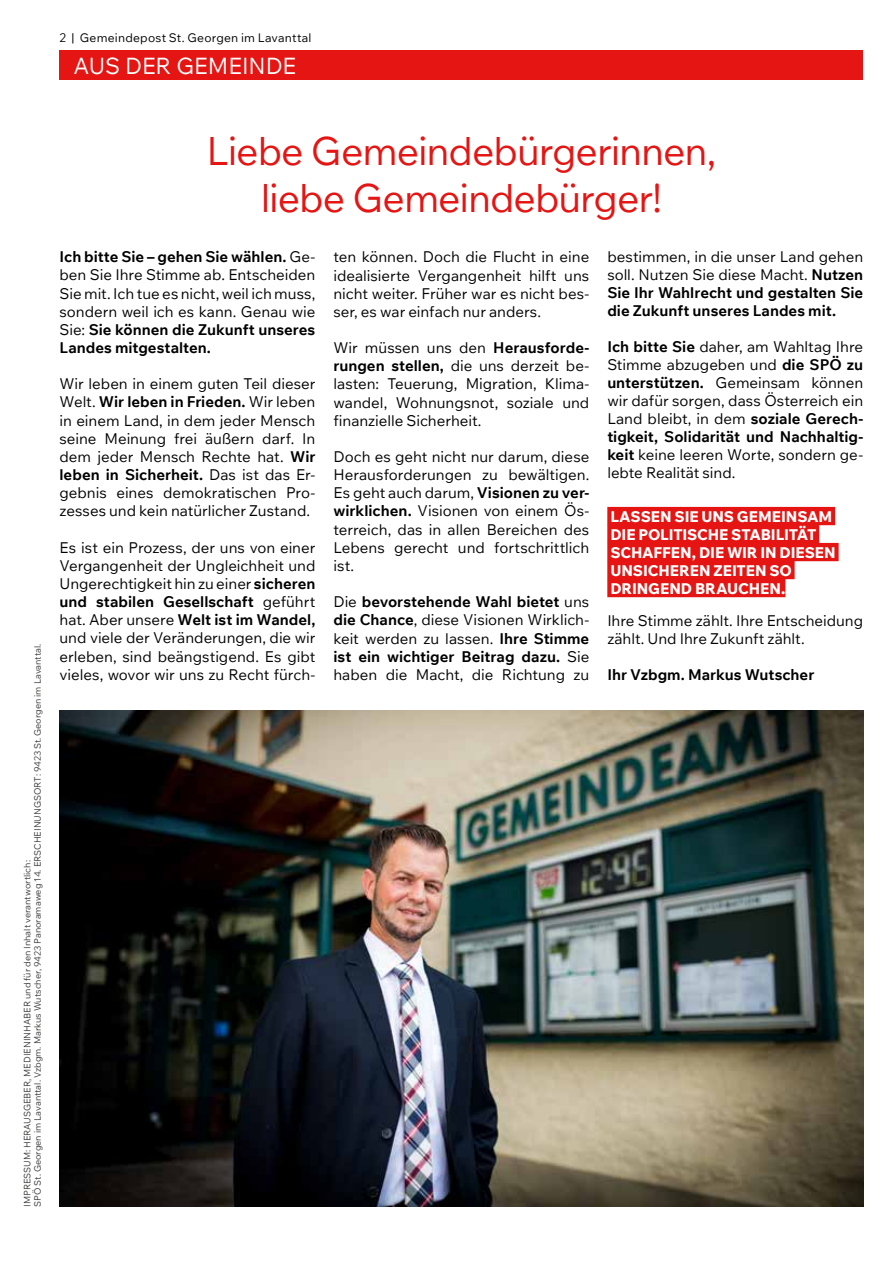
<style>
.page{position:relative;width:893px;height:1263px;background:#fff}
.page>*{position:absolute;margin:0;border:0;box-sizing:border-box;transform-origin:0 0}
.t1{font:39px/46.8px "Wix Madefor Text";letter-spacing:-.025em;color:#e41513;text-align:center}
.t2{font:22.65px "Wix Madefor Text";letter-spacing:-.005em;color:#fff}
.t3{font:15px/18.1px "Wix Madefor Text";color:#000;text-align:justify}
.t4{font:700 15px/18px "Wix Madefor Text";color:#000;text-align:justify}
.t5{font:800 15px/18px "Wix Madefor Text";letter-spacing:-.005em;color:#fff}
.t6{font:12px "Wix Madefor Text";letter-spacing:.02em;color:#000}
.t7{font:9px/10.5px "Wix Madefor Text";color:#3c3c3b}
.s1{font-weight:700}
.s2{font-weight:400}
</style>
<div class="page">
<div style="left:60px;top:50px;width:803px;height:30px;background:#e41513"></div>
<div style="left:607px;top:507px;width:228px;height:18px;background:#e41513"></div>
<div style="left:607px;top:525px;width:212px;height:18px;background:#e41513"></div>
<div style="left:607px;top:543px;width:232px;height:18px;background:#e41513"></div>
<div style="left:607px;top:561px;width:188px;height:18px;background:#e41513"></div>
<div style="left:607px;top:579px;width:178px;height:18px;background:#e41513"></div>
<img style="left:60px;top:710px;width:803px;height:497px">
<p class="t6" style="left:60px;top:29px;width:254px">2 | Gemeindepost St. Georgen im Lavanttal</p>
<h2 class="t2" style="left:73px;top:48px;width:224px">AUS DER GEMEINDE</h2>
<p class="t7" style="left:21px;top:1207px;width:564px;rotate:-90deg">IMPRESSUM: HERAUSGEBER, MEDIENINHABER und für den Inhalt verantwortlich:<br>SPÖ St. Georgen im Lavanttal. Vzbgm. Markus Wutscher, 9423 Panoramaweg 14. ERSCHEINUNGSORT: 9423 St. Georgen im Lavanttal.</p>
<h1 class="t1" style="left:206px;top:125px;width:511px">Liebe Gemeindebürgerinnen, liebe Gemeindebürger!</h1>
<p class="t3" style="left:60px;top:247px;width:257px"><span class="s1">Ich bitte Sie – gehen Sie wählen.</span> Ge&shy;ben Sie Ihre Stimme ab. Entscheiden Sie mit. Ich tue es nicht, weil ich muss, sondern weil ich es kann. Genau wie Sie: <span class="s1">Sie können die Zukunft unseres Landes mitgestalten.</span></p>
<p class="t3" style="left:60px;top:374px;width:257px">Wir leben in einem guten Teil dieser Welt. <span class="s1">Wir leben in Frieden.</span> Wir leben in einem Land, in dem jeder Mensch seine Meinung frei äußern darf. In dem jeder Mensch Rechte hat. <span class="s1">Wir leben in Sicherheit.</span> Das ist das Er&shy;gebnis eines demokratischen Pro&shy;zesses und kein natürlicher Zustand.</p>
<p class="t3" style="left:60px;top:537px;width:257px">Es ist ein Prozess, der uns von einer Vergangenheit der Ungleichheit und Ungerechtigkeit hin zu einer <span class="s1">sicheren und stabilen Gesellschaft</span> geführt hat. Aber unsere <span class="s1">Welt ist im Wandel, </span>und viele der Veränderungen, die wir erleben, sind beängstigend. Es gibt vieles, wovor wir uns zu Recht fürch-</p>
<p class="t4" style="left:607px;top:247px;width:257px"><span class="s2">bestimmen, in die unser Land gehen soll. Nutzen Sie diese Macht.</span> Nutzen Sie Ihr Wahlrecht und gestalten Sie die Zukunft unseres Landes mit.</p>
<p class="t3" style="left:607px;top:337px;width:257px"><span class="s1">Ich bitte Sie</span> daher, am Wahltag Ihre Stimme abzugeben und <span class="s1">die SPÖ zu unterstützen.</span> Gemeinsam können wir dafür sorgen, dass Österreich ein Land bleibt, in dem <span class="s1">soziale Gerech&shy;tigkeit, Solidarität und Nachhaltig&shy;keit</span> keine leeren Worte, sondern ge&shy;lebte Realität sind.</p>
<p class="t5" style="left:610px;top:506px;width:227px">LASSEN SIE UNS GEMEINSAM<br>DIE POLITISCHE STABILITÄT<br>SCHAFFEN, DIE WIR IN DIESEN<br>UNSICHEREN ZEITEN SO<br>DRINGEND BRAUCHEN.</p>
<p class="t3" style="left:607px;top:610px;width:257px">Ihre Stimme zählt. Ihre Entscheidung zählt. Und Ihre Zukunft zählt.</p>
<p class="t4" style="left:607px;top:664px;width:209px">Ihr Vzbgm. Markus Wutscher</p>
<p class="t3" style="left:333px;top:247px;width:257px">ten können. Doch die Flucht in eine idealisierte Vergangenheit hilft uns nicht weiter. Früher war es nicht bes&shy;ser, es war einfach nur anders.</p>
<p class="t3" style="left:333px;top:338px;width:257px">Wir müssen uns den <span class="s1">Herausforde&shy;rungen stellen,</span> die uns derzeit be&shy;lasten: Teuerung, Migration, Klima&shy;wandel, Wohnungsnot, soziale und finanzielle Sicherheit.</p>
<p class="t3" style="left:333px;top:447px;width:257px">Doch es geht nicht nur darum, diese Herausforderungen zu bewältigen.<br>Es geht auch darum, <span class="s1">Visionen zu ver&shy;wirklichen.</span> Visionen von einem Ös&shy;terreich, das in allen Bereichen des Lebens gerecht und fortschrittlich ist.</p>
<p class="t3" style="left:333px;top:592px;width:257px">Die <span class="s1">bevorstehende Wahl bietet</span> uns <span class="s1">die Chance</span>, diese Visionen Wirklich&shy;keit werden zu lassen. <span class="s1">Ihre Stimme ist ein wichtiger Beitrag dazu.</span> Sie haben die Macht, die Richtung zu</p>
</div>
